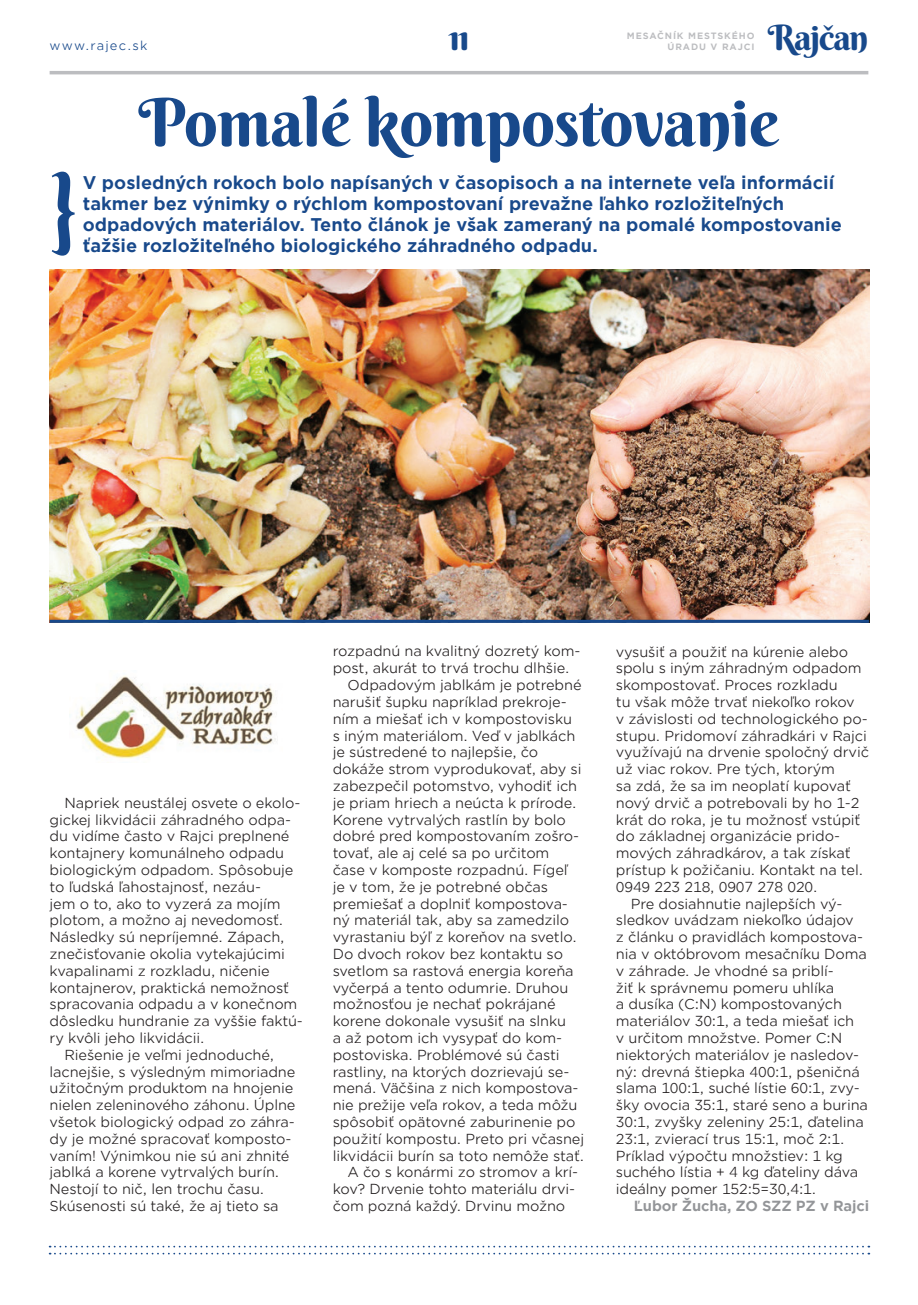
<style>
.page{position:relative;width:918px;height:1305px;background:#fff}
.page>*{position:absolute;margin:0;border:0;box-sizing:border-box;transform-origin:0 0}
.t1{font:66.5px "Berkshire Swash";letter-spacing:-.01em;color:#18498b}
.t2{font:35px "Berkshire Swash";letter-spacing:-.04em;color:#18498b}
.t3{font:700 17.5px/21px "Gotham Office";color:#18498b}
.t4{font:700 14px "Gotham Office";letter-spacing:-.01em;color:#939598}
.t5{font:13.83px "Gotham Office";letter-spacing:-.01em;color:#231f20}
.t6{font:12.25px "Gotham Office";letter-spacing:.1em;color:#18498b}
.t7{font:700 8.75px/10.5px "Gotham Office";letter-spacing:.1em;color:#bcbdc0;text-align:right}
</style>
<div class="page">
<svg style="left:50px;top:1245px;width:819px;height:9px"></svg>
<hr style="left:50px;top:71px;width:818px;height:3px;background:#bcbdc0">
<svg style="left:52px;top:172px;width:23px;height:84px"></svg>
<img style="left:50px;top:270px;width:819px;height:350px">
<hr style="left:50px;top:620px;width:819px;height:3px;background:#18498b">
<img style="left:76px;top:676px;width:200px;height:83px">
<p class="t6" style="left:50px;top:37px;width:99px">www.rajec.sk</p>
<h2 class="t2" style="left:448px;top:15px;width:23px">11</h2>
<h2 class="t2" style="left:767px;top:15px;width:102px">Rajčan</h2>
<p class="t7" style="left:627px;top:31px;width:129px">MESAČNÍK MESTSKÉHO<br>ÚRADU V RAJCI</p>
<h1 class="t1" style="left:138px;top:81px;width:643px">Pomalé kompostovanie</h1>
<p class="t3" style="left:83px;top:172px;width:760px">V posledných rokoch bolo napísaných v časopisoch a na internete veľa informácií takmer bez výnimky o rýchlom kompostovaní prevažne ľahko rozložiteľných odpadových materiálov. Tento článok je však zameraný na pomalé kompostovanie ťažšie rozložiteľného biologického záhradného odpadu.</p>
<p class="t5" style="left:64px;top:793px;width:237px">Napriek neustálej osvete o ekolo-</p>
<p class="t5" style="left:50px;top:810px;width:243px">gickej likvidácii záhradného odpa-</p>
<p class="t5" style="left:50px;top:827px;width:241px">du vidíme často v Rajci preplnené</p>
<p class="t5" style="left:50px;top:844px;width:236px">kontajnery komunálneho odpadu</p>
<p class="t5" style="left:50px;top:860px;width:245px">biologickým odpadom. Spôsobuje</p>
<p class="t5" style="left:50px;top:877px;width:213px">to ľudská ľahostajnosť, nezáu-</p>
<p class="t5" style="left:50px;top:894px;width:233px">jem o to, ako to vyzerá za mojím</p>
<p class="t5" style="left:50px;top:911px;width:235px">plotom, a možno aj nevedomosť.</p>
<p class="t5" style="left:50px;top:928px;width:236px">Následky sú nepríjemné. Zápach,</p>
<p class="t5" style="left:50px;top:944px;width:237px">znečisťovanie okolia vytekajúcimi</p>
<p class="t5" style="left:50px;top:961px;width:221px">kvapalinami z rozkladu, ničenie</p>
<p class="t5" style="left:50px;top:978px;width:241px">kontajnerov, praktická nemožnosť</p>
<p class="t5" style="left:50px;top:995px;width:249px">spracovania odpadu a v konečnom</p>
<p class="t5" style="left:50px;top:1012px;width:255px">dôsledku hundranie za vyššie faktú-</p>
<p class="t5" style="left:50px;top:1028px;width:156px">ry kvôli jeho likvidácii.</p>
<p class="t5" style="left:64px;top:1045px;width:211px">Riešenie je veľmi jednoduché,</p>
<p class="t5" style="left:50px;top:1062px;width:247px">lacnejšie, s výsledným mimoriadne</p>
<p class="t5" style="left:50px;top:1079px;width:245px">užitočným produktom na hnojenie</p>
<p class="t5" style="left:50px;top:1096px;width:247px">nielen zeleninového záhonu. Úplne</p>
<p class="t5" style="left:50px;top:1112px;width:247px">všetok biologický odpad zo záhra-</p>
<p class="t5" style="left:50px;top:1129px;width:243px">dy je možné spracovať komposto-</p>
<p class="t5" style="left:50px;top:1146px;width:241px">vaním! Výnimkou nie sú ani zhnité</p>
<p class="t5" style="left:50px;top:1163px;width:231px">jablká a korene vytrvalých burín.</p>
<p class="t5" style="left:50px;top:1180px;width:216px">Nestojí to nič, len trochu času.</p>
<p class="t5" style="left:50px;top:1196px;width:231px">Skúsenosti sú také, že aj tieto sa</p>
<p class="t5" style="left:333px;top:642px;width:249px">rozpadnú na kvalitný dozretý kom-</p>
<p class="t5" style="left:333px;top:659px;width:238px">post, akurát to trvá trochu dlhšie.</p>
<p class="t5" style="left:348px;top:676px;width:235px">Odpadovým jablkám je potrebné</p>
<p class="t5" style="left:333px;top:692px;width:235px">narušiť šupku napríklad prekroje-</p>
<p class="t5" style="left:333px;top:709px;width:241px">ním a miešať ich v kompostovisku</p>
<p class="t5" style="left:333px;top:726px;width:244px">s iným materiálom. Veď v jablkách</p>
<p class="t5" style="left:333px;top:743px;width:207px">je sústredené to najlepšie, čo</p>
<p class="t5" style="left:333px;top:760px;width:250px">dokáže strom vyprodukovať, aby si</p>
<p class="t5" style="left:333px;top:776px;width:246px">zabezpečil potomstvo, vyhodiť ich</p>
<p class="t5" style="left:333px;top:793px;width:245px">je priam hriech a neúcta k prírode.</p>
<p class="t5" style="left:333px;top:810px;width:235px">Korene vytrvalých rastlín by bolo</p>
<p class="t5" style="left:333px;top:827px;width:248px">dobré pred kompostovaním zošro-</p>
<p class="t5" style="left:333px;top:844px;width:218px">tovať, ale aj celé sa po určitom</p>
<p class="t5" style="left:333px;top:860px;width:236px">čase v komposte rozpadnú. Fígeľ</p>
<p class="t5" style="left:333px;top:877px;width:217px">je v tom, že je potrebné občas</p>
<p class="t5" style="left:333px;top:894px;width:237px">premiešať a doplniť kompostova-</p>
<p class="t5" style="left:333px;top:911px;width:238px">ný materiál tak, aby sa zamedzilo</p>
<p class="t5" style="left:333px;top:928px;width:245px">vyrastaniu býľ z koreňov na svetlo.</p>
<p class="t5" style="left:333px;top:944px;width:232px">Do dvoch rokov bez kontaktu so</p>
<p class="t5" style="left:333px;top:961px;width:242px">svetlom sa rastová energia koreňa</p>
<p class="t5" style="left:333px;top:978px;width:237px">vyčerpá a tento odumrie. Druhou</p>
<p class="t5" style="left:333px;top:995px;width:224px">možnosťou je nechať pokrájané</p>
<p class="t5" style="left:333px;top:1012px;width:235px">korene dokonale vysušiť na slnku</p>
<p class="t5" style="left:333px;top:1028px;width:231px">a až potom ich vysypať do kom-</p>
<p class="t5" style="left:333px;top:1045px;width:228px">postoviska. Problémové sú časti</p>
<p class="t5" style="left:333px;top:1062px;width:238px">rastliny, na ktorých dozrievajú se-</p>
<p class="t5" style="left:333px;top:1079px;width:247px">mená. Väčšina z nich kompostova-</p>
<p class="t5" style="left:333px;top:1096px;width:246px">nie prežije veľa rokov, a teda môžu</p>
<p class="t5" style="left:333px;top:1112px;width:244px">spôsobiť opätovné zaburinenie po</p>
<p class="t5" style="left:333px;top:1129px;width:253px">použití kompostu. Preto pri včasnej</p>
<p class="t5" style="left:333px;top:1146px;width:253px">likvidácii burín sa toto nemôže stať.</p>
<p class="t5" style="left:348px;top:1163px;width:232px">A čo s konármi zo stromov a krí-</p>
<p class="t5" style="left:333px;top:1180px;width:244px">kov? Drvenie tohto materiálu drvi-</p>
<p class="t5" style="left:333px;top:1196px;width:234px">čom pozná každý. Drvinu možno</p>
<p class="t5" style="left:616px;top:642px;width:234px">vysušiť a použiť na kúrenie alebo</p>
<p class="t5" style="left:616px;top:659px;width:247px">spolu s iným záhradným odpadom</p>
<p class="t5" style="left:616px;top:676px;width:223px">skompostovať. Proces rozkladu</p>
<p class="t5" style="left:616px;top:692px;width:240px">tu však môže trvať niekoľko rokov</p>
<p class="t5" style="left:616px;top:709px;width:253px">v závislosti od technologického po-</p>
<p class="t5" style="left:616px;top:726px;width:252px">stupu. Pridomoví záhradkári v Rajci</p>
<p class="t5" style="left:616px;top:743px;width:255px">využívajú na drvenie spoločný drvič</p>
<p class="t5" style="left:616px;top:760px;width:221px">už viac rokov. Pre tých, ktorým</p>
<p class="t5" style="left:616px;top:776px;width:236px">sa zdá, že sa im neoplatí kupovať</p>
<p class="t5" style="left:616px;top:793px;width:245px">nový drvič a potrebovali by ho 1-2</p>
<p class="t5" style="left:616px;top:810px;width:246px">krát do roka, je tu možnosť vstúpiť</p>
<p class="t5" style="left:616px;top:827px;width:226px">do základnej organizácie prido-</p>
<p class="t5" style="left:616px;top:844px;width:236px">mových záhradkárov, a tak získať</p>
<p class="t5" style="left:616px;top:860px;width:249px">prístup k požičaniu. Kontakt na tel.</p>
<p class="t5" style="left:616px;top:877px;width:203px">0949 223 218, 0907 278 020.</p>
<p class="t5" style="left:631px;top:894px;width:213px">Pre dosiahnutie najlepších vý-</p>
<p class="t5" style="left:616px;top:911px;width:239px">sledkov uvádzam niekoľko údajov</p>
<p class="t5" style="left:616px;top:928px;width:249px">z článku o pravidlách kompostova-</p>
<p class="t5" style="left:616px;top:944px;width:252px">nia v októbrovom mesačníku Doma</p>
<p class="t5" style="left:616px;top:961px;width:219px">v záhrade. Je vhodné sa priblí-</p>
<p class="t5" style="left:616px;top:978px;width:220px">žiť k správnemu pomeru uhlíka</p>
<p class="t5" style="left:616px;top:995px;width:228px">a dusíka (C:N) kompostovaných</p>
<p class="t5" style="left:616px;top:1012px;width:240px">materiálov 30:1, a teda miešať ich</p>
<p class="t5" style="left:616px;top:1028px;width:228px">v určitom množstve. Pomer C:N</p>
<p class="t5" style="left:616px;top:1045px;width:245px">niektorých materiálov je nasledov-</p>
<p class="t5" style="left:616px;top:1062px;width:245px">ný: drevná štiepka 400:1, pšeničná</p>
<p class="t5" style="left:616px;top:1079px;width:245px">slama 100:1, suché lístie 60:1, zvy-</p>
<p class="t5" style="left:616px;top:1096px;width:254px">šky ovocia 35:1, staré seno a burina</p>
<p class="t5" style="left:616px;top:1112px;width:249px">30:1, zvyšky zeleniny 25:1, ďatelina</p>
<p class="t5" style="left:616px;top:1129px;width:230px">23:1, zvierací trus 15:1, moč 2:1.</p>
<p class="t5" style="left:616px;top:1146px;width:228px">Príklad výpočtu množstiev: 1 kg</p>
<p class="t5" style="left:616px;top:1163px;width:244px">suchého lístia + 4 kg ďateliny dáva</p>
<p class="t5" style="left:616px;top:1180px;width:202px">ideálny pomer 152:5=30,4:1.</p>
<p class="t4" style="left:634px;top:1196px;width:237px">Ľubor Žucha, ZO SZZ PZ v Rajci</p>
</div>
